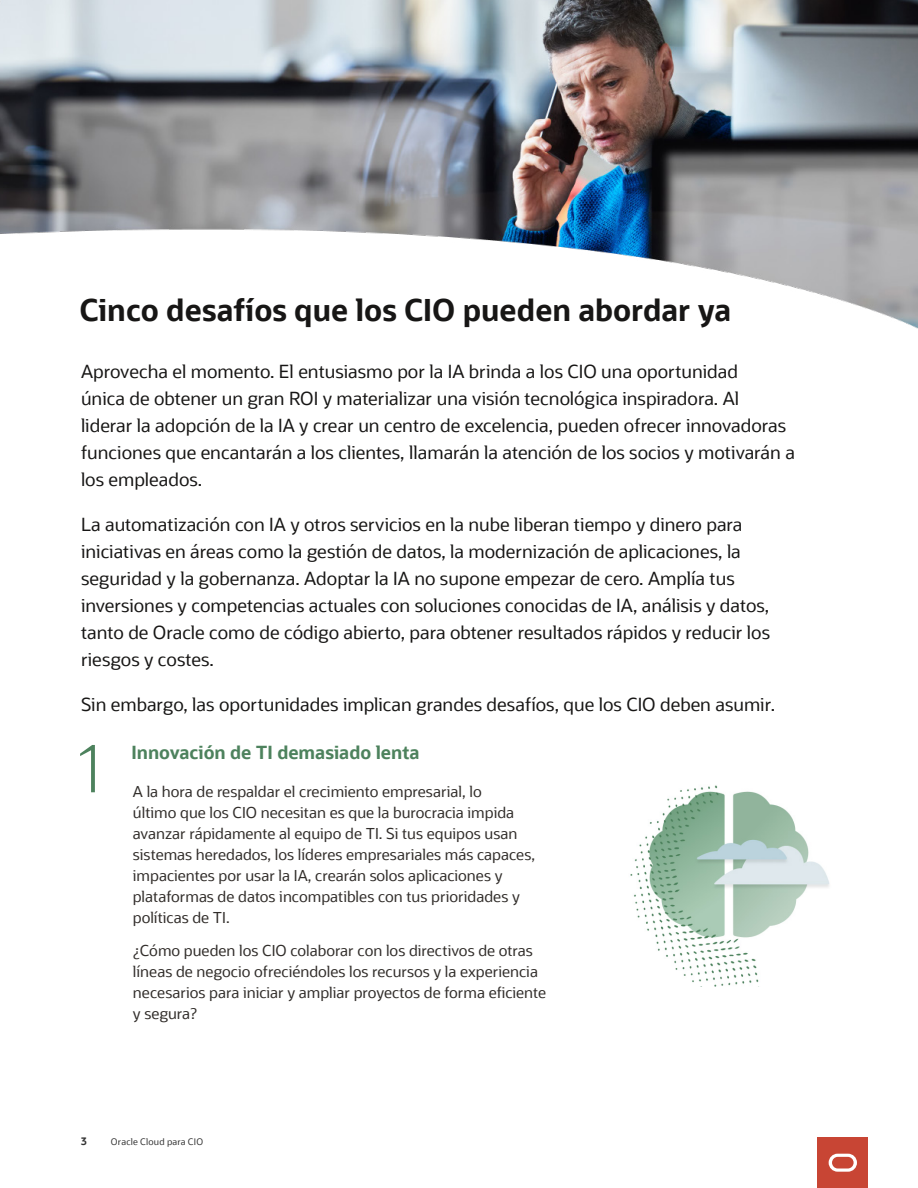
<style>
.page{position:relative;width:918px;height:1188px;background:#fff}
.page>*{position:absolute;margin:0;border:0;box-sizing:border-box;transform-origin:0 0}
.A___Subhead_Numbers{font:300 66px "Oracle Sans";color:#4d825d}
.A__Subhead_chapters{font:700 30px "Oracle Sans";color:#171615}
.A__Body_Text{font:18px/27px "Oracle Sans";color:#171615}
.A___Bullets_Header{font:700 18px "Oracle Sans";color:#4d825d}
.A___Bullets_copy{font:15px/21px "Oracle Sans";color:#312d2a}
.t1{font:700 10.5px "Oracle Sans";color:#333}
.t2{font:9px "Oracle Sans";letter-spacing:.025em;color:#333}
</style>
<div class="page">
<img style="left:630px;top:785px;width:200px;height:201px">
<img style="left:0;top:0;width:918px;height:329px">
<div style="left:818px;top:1137px;width:50px;height:51px;background:#c84534"></div>
<svg style="left:829px;top:1154px;width:28px;height:18px"></svg>
<p class="A__Subhead_chapters" style="left:80px;top:291px;width:653px">Cinco desafíos que los CIO pueden abordar ya</p>
<p class="A__Body_Text" style="left:81px;top:358px;width:715px">Aprovecha el momento. El entusiasmo por la IA brinda a los CIO una oportunidad<br>única de obtener un gran ROI y materializar una visión tecnológica inspiradora. Al liderar la adopción de la IA y crear un centro de excelencia, pueden ofrecer innovadoras funciones que encantarán a los clientes, llamarán la atención de los socios y motivarán a los empleados.</p>
<p class="A__Body_Text" style="left:81px;top:511px;width:691px">La automatización con IA y otros servicios en la nube liberan tiempo y dinero para iniciativas en áreas como la gestión de datos, la modernización de aplicaciones, la seguridad y la gobernanza. Adoptar la IA no supone empezar de cero. Amplía tus inversiones y competencias actuales con soluciones conocidas de IA, análisis y datos, tanto de Oracle como de código abierto, para obtener resultados rápidos y reducir los riesgos y costes.</p>
<p class="A__Body_Text" style="left:81px;top:691px;width:696px">Sin embargo, las oportunidades implican grandes desafíos, que los CIO deben asumir.</p>
<p class="A___Subhead_Numbers" style="left:78px;top:729px;width:24px">1</p>
<p class="A___Bullets_Header" style="left:131px;top:741px;width:290px">Innovación de TI demasiado lenta</p>
<p class="A___Bullets_copy" style="left:133px;top:781px;width:404px">A la hora de respaldar el crecimiento empresarial, lo<br>último que los CIO necesitan es que la burocracia impida avanzar rápidamente al equipo de TI. Si tus equipos usan sistemas heredados, los líderes empresariales más capaces, impacientes por usar la IA, crearán solos aplicaciones y plataformas de datos incompatibles con tus prioridades y políticas de TI.</p>
<p class="A___Bullets_copy" style="left:133px;top:940px;width:415px">¿Cómo pueden los CIO colaborar con los directivos de otras líneas de negocio ofreciéndoles los recursos y la experiencia necesarios para iniciar y ampliar proyectos de forma eficiente y segura?</p>
<p class="t1" style="left:81px;top:1135px;width:7px">3</p>
<p class="t2" style="left:111px;top:1137px;width:94px">Oracle Cloud para CIO</p>
</div>
